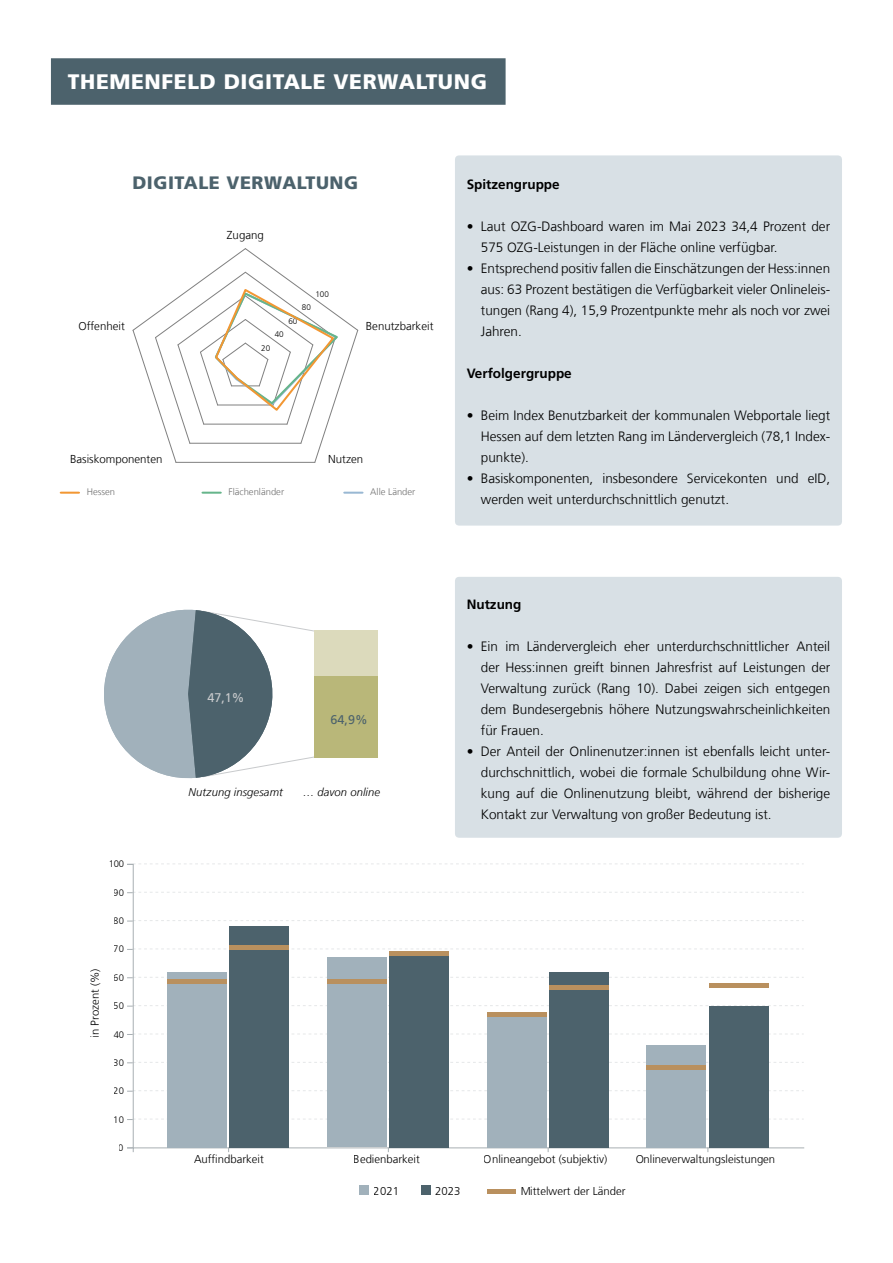
<style>
.page{position:relative;width:893px;height:1263px;background:#fff}
.page>*{position:absolute;margin:0;border:0;box-sizing:border-box;transform-origin:0 0}
.t1{font:900 21px "Frutiger LT Com";letter-spacing:.03em;color:#fff}
.t2{font:900 18px "Frutiger LT Com";letter-spacing:.03em;color:#4c626c}
.t3{font:300 13.5px/21px "Frutiger LT Com";color:#000;text-align:justify}
.t4{font:700 13.5px "Frutiger LT Com";color:#000}
.t5{font:12.6px "Frutiger LT Com";color:#c8cacc}
.t6{font:12.6px "Frutiger LT Com";color:#4c626c}
.t7{font:300 11.55px "Frutiger LT Com";color:#000}
.t8{font:300 11.4px "Frutiger LT Com";color:#000}
.t9{font:300 11.4px "Frutiger LT Com";color:#020203}
.t10{font:italic 300 11.25px "Frutiger LT Com";letter-spacing:.01em;color:#000}
.t11{font:300 9.45px "Frutiger LT Com";color:#737373}
.t12{font:300 9.45px "Frutiger LT Com";color:#000}
.t13{font:300 8.1px "Frutiger LT Com";color:#000}
</style>
<div class="page">
<svg style="left:132px;top:248px;width:227px;height:215px"></svg>
<hr style="left:60px;top:492px;width:20px;height:2px;background:#f29733">
<hr style="left:202px;top:492px;width:20px;height:2px;background:#66b58b">
<hr style="left:343px;top:492px;width:21px;height:2px;background:#99b8d3">
<div style="left:51px;top:58px;width:455px;height:47px;background:#4c626c"></div>
<div style="left:459px;top:159px;width:379px;height:363px;background:#d8e0e5"></div>
<div style="left:455px;top:155px;width:387px;height:371px;border:8px solid #d8e0e5"></div>
<div style="left:459px;top:581px;width:379px;height:253px;background:#d8e0e5"></div>
<div style="left:455px;top:577px;width:387px;height:261px;border:8px solid #d8e0e5"></div>
<div style="left:315px;top:630px;width:63px;height:45px;background:#dcdabc"></div>
<div style="left:315px;top:675px;width:63px;height:82px;background:#b9b779"></div>
<svg style="left:104px;top:610px;width:211px;height:169px"></svg>
<div style="left:127px;top:864px;width:7px;height:284px;border:1px solid #a8afb3"></div>
<svg style="left:127px;top:1147px;width:678px;height:6px"></svg>
<svg style="left:127px;top:1118px;width:677px;height:2px"></svg>
<svg style="left:127px;top:1090px;width:677px;height:2px"></svg>
<svg style="left:127px;top:1062px;width:677px;height:1px"></svg>
<svg style="left:127px;top:1033px;width:676px;height:2px"></svg>
<svg style="left:127px;top:1005px;width:677px;height:2px"></svg>
<svg style="left:127px;top:977px;width:677px;height:1px"></svg>
<svg style="left:127px;top:948px;width:677px;height:2px"></svg>
<svg style="left:127px;top:920px;width:677px;height:1px"></svg>
<svg style="left:127px;top:892px;width:677px;height:1px"></svg>
<svg style="left:127px;top:863px;width:677px;height:2px"></svg>
<div style="left:360px;top:1185px;width:9px;height:10px;background:#a1b1bb"></div>
<div style="left:421px;top:1185px;width:9px;height:10px;background:#4c626c"></div>
<div style="left:487px;top:1189px;width:28px;height:5px;background:#b9905e"></div>
<div style="left:167px;top:972px;width:60px;height:175px;background:#a1b1bb"></div>
<div style="left:230px;top:926px;width:59px;height:221px;background:#4c626c"></div>
<div style="left:167px;top:979px;width:60px;height:5px;background:#b9905e"></div>
<hr style="left:230px;top:945px;width:59px;height:4px;background:#b9905e">
<div style="left:327px;top:957px;width:59px;height:190px;background:#a1b1bb"></div>
<div style="left:390px;top:954px;width:59px;height:193px;background:#4c626c"></div>
<hr style="left:327px;top:979px;width:59px;height:4px;background:#b9905e">
<div style="left:390px;top:951px;width:59px;height:5px;background:#b9905e"></div>
<div style="left:487px;top:1014px;width:59px;height:133px;background:#a1b1bb"></div>
<div style="left:549px;top:972px;width:60px;height:175px;background:#4c626c"></div>
<div style="left:487px;top:1012px;width:59px;height:5px;background:#b9905e"></div>
<div style="left:549px;top:985px;width:60px;height:5px;background:#b9905e"></div>
<div style="left:647px;top:1045px;width:59px;height:102px;background:#a1b1bb"></div>
<div style="left:709px;top:1006px;width:59px;height:141px;background:#4c626c"></div>
<div style="left:647px;top:1065px;width:59px;height:5px;background:#b9905e"></div>
<div style="left:709px;top:983px;width:59px;height:5px;background:#b9905e"></div>
<h1 class="t1" style="left:68px;top:69px;width:421px">THEMENFELD DIGITALE VERWALTUNG</h1>
<h2 class="t2" style="left:132px;top:172px;width:227px">DIGITALE VERWALTUNG</h2>
<p class="t4" style="left:467px;top:176px;width:95px">Spitzengruppe</p>
<p class="t3" style="left:481px;top:216px;width:351px;text-indent:-14px">• Laut OZG-Dashboard waren im Mai 2023 34,4 Prozent der<br>575 OZG-Leistungen in der Fläche online verfügbar.</p>
<p class="t3" style="left:481px;top:258px;width:351px;text-indent:-14px">• Entsprechend positiv fallen die Einschätzungen der Hess:innen aus: 63 Prozent bestätigen die Verfügbarkeit vieler Onlineleis&shy;tungen (Rang 4), 15,9 Prozentpunkte mehr als noch vor zwei Jahren.</p>
<p class="t4" style="left:467px;top:365px;width:107px">Verfolgergruppe</p>
<p class="t3" style="left:481px;top:405px;width:351px;text-indent:-14px">• Beim Index Benutzbarkeit der kommunalen Webportale liegt Hessen auf dem letzten Rang im Ländervergleich (78,1 Index&shy;punkte).</p>
<p class="t3" style="left:481px;top:468px;width:351px;text-indent:-14px">• Basiskomponenten, insbesondere Servicekonten und eID, werden weit unterdurchschnittlich genutzt.</p>
<p class="t7" style="left:227px;top:228px;width:38px">Zugang</p>
<p class="t13" style="left:315px;top:289px;width:15px">100</p>
<p class="t13" style="left:302px;top:303px;width:11px">80</p>
<p class="t13" style="left:288px;top:316px;width:11px">60</p>
<p class="t7" style="left:79px;top:319px;width:48px">Offenheit</p>
<p class="t7" style="left:366px;top:319px;width:69px">Benutzbarkeit</p>
<p class="t13" style="left:275px;top:330px;width:11px">40</p>
<p class="t13" style="left:261px;top:343px;width:11px">20</p>
<p class="t7" style="left:70px;top:453px;width:94px">Basiskomponenten</p>
<p class="t7" style="left:328px;top:453px;width:37px">Nutzen</p>
<p class="t11" style="left:87px;top:486px;width:30px">Hessen</p>
<p class="t11" style="left:229px;top:486px;width:57px">Flächenländer</p>
<p class="t11" style="left:370px;top:486px;width:47px">Alle Länder</p>
<p class="t9" style="left:88px;top:1037px;width:71px;rotate:-90deg">in Prozent (%)</p>
<p class="t12" style="left:108px;top:859px;width:17px">100</p>
<p class="t12" style="left:114px;top:887px;width:12px">90</p>
<p class="t12" style="left:114px;top:915px;width:12px">80</p>
<p class="t12" style="left:114px;top:944px;width:12px">70</p>
<p class="t12" style="left:114px;top:972px;width:12px">60</p>
<p class="t12" style="left:114px;top:1000px;width:12px">50</p>
<p class="t12" style="left:114px;top:1029px;width:12px">40</p>
<p class="t12" style="left:114px;top:1057px;width:12px">30</p>
<p class="t12" style="left:114px;top:1085px;width:12px">20</p>
<p class="t12" style="left:114px;top:1114px;width:12px">10</p>
<p class="t12" style="left:119px;top:1142px;width:7px">0</p>
<p class="t5" style="left:207px;top:690px;width:39px">47,1%</p>
<p class="t6" style="left:331px;top:712px;width:39px">64,9%</p>
<p class="t10" style="left:189px;top:786px;width:96px">Nutzung insgesamt</p>
<p class="t10" style="left:303px;top:786px;width:79px">… davon online</p>
<p class="t4" style="left:467px;top:596px;width:56px">Nutzung</p>
<p class="t3" style="left:481px;top:636px;width:351px;text-indent:-14px">• Ein im Ländervergleich eher unterdurchschnittlicher Anteil der Hess:innen greift binnen Jahresfrist auf Leistungen der Verwaltung zurück (Rang 10). Dabei zeigen sich entgegen dem Bundesergebnis höhere Nutzungswahrscheinlichkeiten für Frauen.</p>
<p class="t3" style="left:481px;top:741px;width:351px;text-indent:-14px">• Der Anteil der Onlinenutzer:innen ist ebenfalls leicht unter&shy;durchschnittlich, wobei die formale Schulbildung ohne Wir&shy;kung auf die Onlinenutzung bleibt, während der bisherige Kontakt zur Verwaltung von großer Bedeutung ist.</p>
<p class="t8" style="left:194px;top:1152px;width:71px">Auffindbarkeit</p>
<p class="t8" style="left:354px;top:1152px;width:68px">Bedienbarkeit</p>
<p class="t8" style="left:484px;top:1152px;width:125px">Onlineangebot (subjektiv)</p>
<p class="t8" style="left:635px;top:1152px;width:141px">Onlineverwaltungsleistungen</p>
<p class="t8" style="left:374px;top:1184px;width:27px">2021</p>
<p class="t8" style="left:435px;top:1184px;width:27px">2023</p>
<p class="t8" style="left:520px;top:1184px;width:107px">Mittelwert der Länder</p>
</div>
